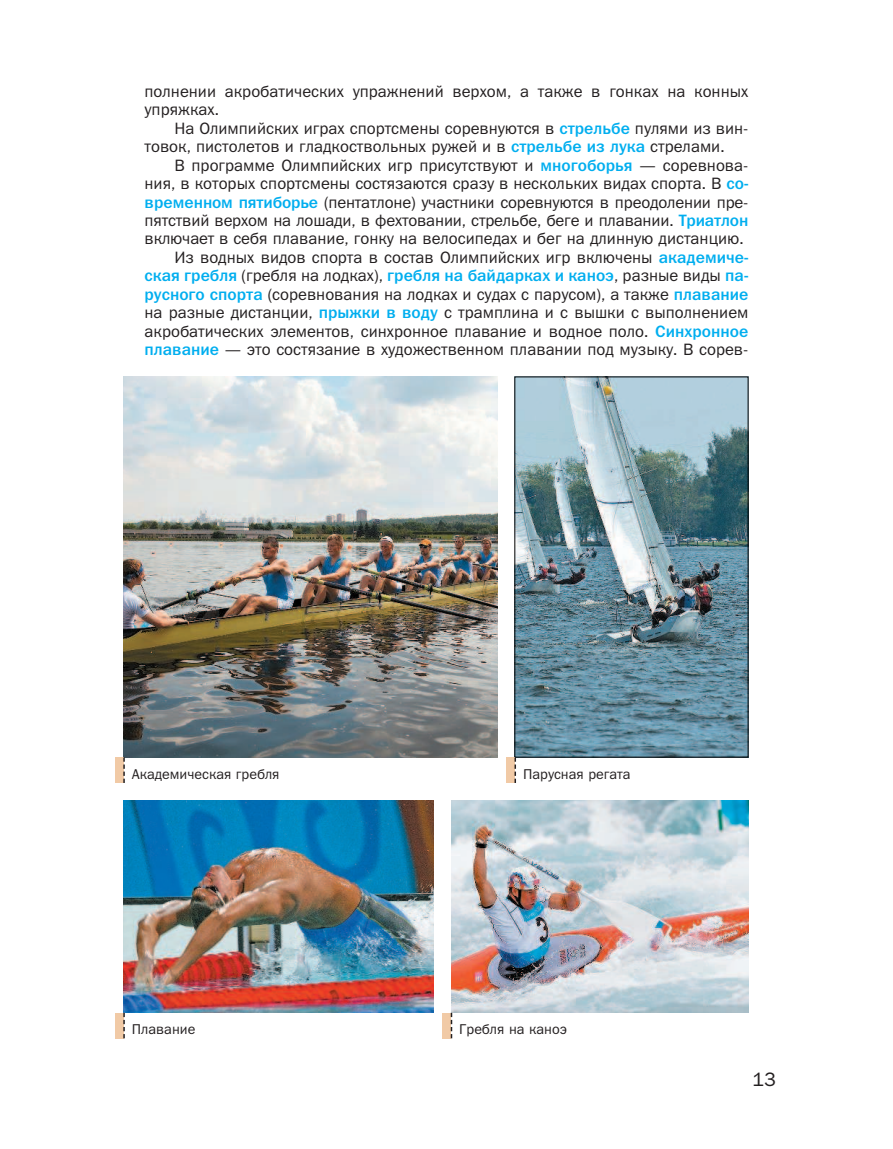
<style>
.page{position:relative;width:893px;height:1149px;background:#fff}
.page>*{position:absolute;margin:0;border:0;box-sizing:border-box;transform-origin:0 0}
.t1{font:19.5px "Franklin Gothic Book ITC";color:#231f20}
.t2{font:16.5px/18.5px "Franklin Gothic Book ITC";color:#231f20}
.t3{font:16.5px "Franklin Gothic Medium ITC";color:#00aeef}
.t4{font:14.25px "Franklin Gothic Book ITC";color:#231f20}
.s1{font-family:"Franklin Gothic Medium ITC";color:#00aeef}
.s2{font-family:"Franklin Gothic Book ITC";color:#231f20}
</style>
<div class="page">
<img style="left:451px;top:800px;width:297px;height:212px">
<img style="left:124px;top:377px;width:373px;height:380px">
<img style="left:124px;top:800px;width:309px;height:212px">
<img style="left:516px;top:378px;width:230px;height:377px">
<div style="left:115px;top:757px;width:8px;height:25px;background:#f1caa6"></div>
<svg style="left:123px;top:757px;width:2px;height:25px"></svg>
<div style="left:115px;top:1012px;width:8px;height:25px;background:#f1caa6"></div>
<svg style="left:123px;top:1012px;width:2px;height:25px"></svg>
<div style="left:506px;top:757px;width:8px;height:25px;background:#f1caa6"></div>
<svg style="left:514px;top:757px;width:2px;height:25px"></svg>
<div style="left:442px;top:1012px;width:9px;height:25px;background:#f1caa6"></div>
<svg style="left:451px;top:1012px;width:1px;height:25px"></svg>
<p class="t2" style="left:145px;top:83px;width:605px">полнении акробатических упражнений верхом, а также в гонках на конных упряжках.</p>
<p class="t2" style="left:145px;top:120px;width:605px;text-indent:30px">На Олимпийских играх спортсмены соревнуются в <span class="s1">стрельбе</span> пулями из вин&shy;товок, пистолетов и гладкоствольных ружей и в <span class="s1">стрельбе из лука</span> стрелами.</p>
<p class="t2" style="left:145px;top:157px;width:605px;text-align:right">В программе Олимпийских игр присутствуют и <span class="s1">многоборья</span> — соревнова&shy;ния, в которых спортсмены состязаются сразу в нескольких видах спорта. В <span class="s1">со&shy;временном пятиборье</span> (пентатлоне) участники соревнуются в преодолении пре&shy;пятствий верхом на лошади, в фехтовании, стрельбе, беге и плавании. <span class="s1">Триатлон </span>включает в себя плавание, гонку на велосипедах и бег на длинную дистанцию.<br>Из водных видов спорта в состав Олимпийских игр включены <span class="s1">академиче-</span></p>
<p class="t3" style="left:145px;top:270px;width:605px">ская гребля <span class="s2">(гребля на лодках),</span> гребля на байдарках и каноэ<span class="s2">, разные виды</span> па-</p>
<p class="t2" style="left:145px;top:286px;width:605px;text-align:justify"><span class="s1">русного спорта</span> (соревнования на лодках и судах с парусом), а также <span class="s1">плавание </span>на разные дистанции, <span class="s1">прыжки в воду</span> с трамплина и с вышки с выполнением акробатических элементов, синхронное плавание и водное поло. <span class="s1">Синхронное плавание</span> — это состязание в художественном плавании под музыку. В сорев-</p>
<p class="t4" style="left:132px;top:768px;width:149px">Академическая гребля</p>
<p class="t4" style="left:132px;top:1023px;width:65px">Плавание</p>
<p class="t4" style="left:523px;top:768px;width:109px">Парусная регата</p>
<p class="t4" style="left:459px;top:1023px;width:109px">Гребля на каноэ</p>
<p class="t1" style="left:753px;top:1071px;width:25px">13</p>
</div>
